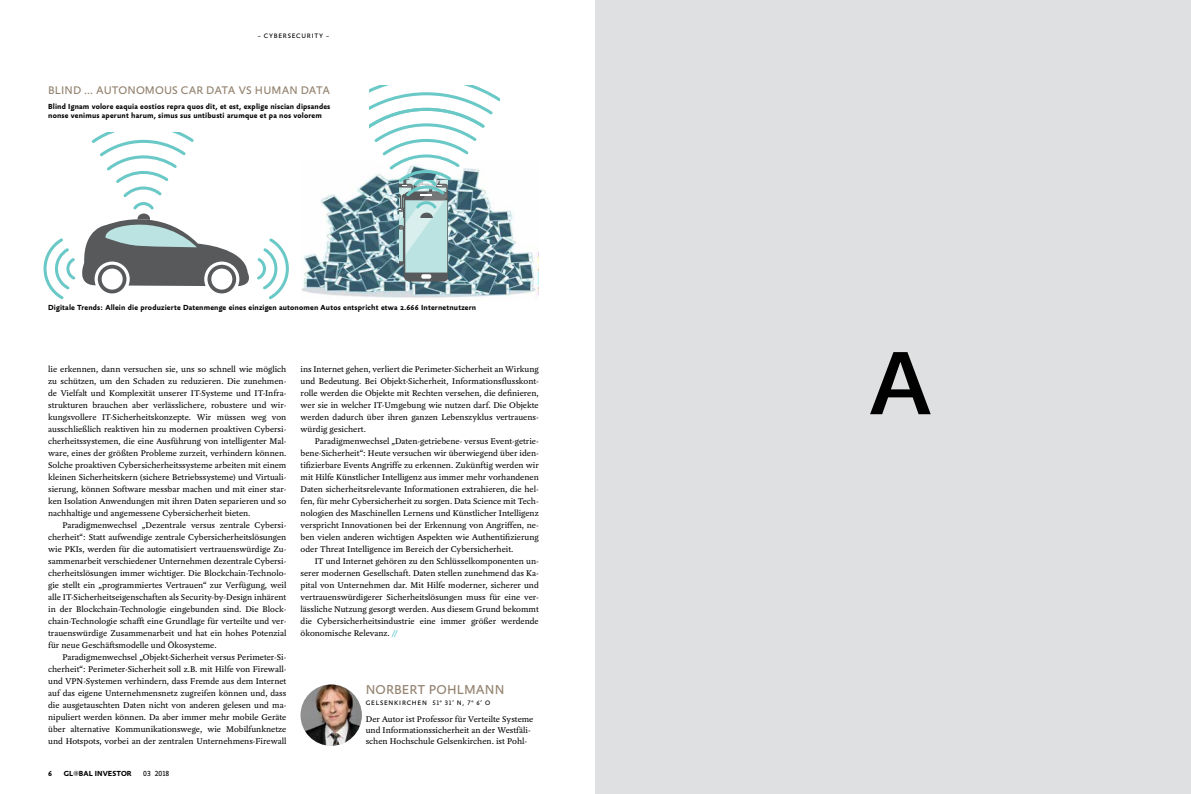
<style>
.page{position:relative;width:1191px;height:794px;background:#fff}
.page>*{position:absolute;margin:0;border:0;box-sizing:border-box;transform-origin:0 0}
.t1{font:800 90px "Rotis Sans Serif";color:#000;scale:1.1 1}
.t2{font:14px "Yoga Sans Pro";letter-spacing:.01em;color:#948471}
.t3{font:12px "Yoga Sans Pro";letter-spacing:.01em;color:#948471}
.t4{font:9px/12px "Yoga Pro";color:#000;text-align:justify}
.t5{font:700 8px/9.6px "Yoga Sans Pro";letter-spacing:.02em;color:#000}
.t6{font:8px "Yoga Sans Pro";color:#000}
.t7{font:7px "Yoga Sans Pro";letter-spacing:.11em;color:#000}
.s1{font-family:"Yoga Sans Pro";font-weight:500;color:#69c9cd}
</style>
<div class="page">
<img style="left:300px;top:684px;width:62px;height:62px;border-radius:31px">
<svg style="left:43px;top:132px;width:246px;height:168px"></svg>
<img style="left:302px;top:179px;width:236px;height:119px">
<svg style="left:369px;top:85px;width:131px;height:196px"></svg>
<svg style="left:73px;top:770px;width:6px;height:6px"></svg>
<div style="left:595px;top:0;width:596px;height:794px;background:#dfe0e1"></div>
<p class="t7" style="left:258px;top:32px;width:73px">~ CYBERSECURITY ~</p>
<h3 class="t3" style="left:48px;top:84px;width:283px">BLIND ... AUTONOMOUS CAR DATA VS HUMAN DATA</h3>
<p class="t5" style="left:48px;top:101px;width:284px">Blind Ignam volore eaquia eostios repra quos dit, et est, explige niscian dipsandes nonse venimus aperunt harum, simus sus untibusti arumque et pa nos volorem</p>
<p class="t5" style="left:48px;top:303px;width:429px">Digitale Trends: Allein die produzierte Datenmenge eines einzigen autonomen Autos entspricht etwa 2.666 Internetnutzern</p>
<p class="t4" style="left:48px;top:363px;width:240px">lie erkennen, dann versuchen sie, uns so schnell wie möglich zu schützen, um den Schaden zu reduzieren. Die zunehmen&shy;de Vielfalt und Komplexität unserer IT-Systeme und IT-Infra&shy;strukturen brauchen aber verlässlichere, robustere und wir&shy;kungsvollere IT-Sicherheitskonzepte. Wir müssen weg von ausschließlich reaktiven hin zu modernen proaktiven Cybersi&shy;cherheitssystemen, die eine Ausführung von intelligenter Mal&shy;ware, eines der größten Probleme zurzeit, verhindern können.<br>Solche proaktiven Cybersicherheitssysteme arbeiten mit einem kleinen Sicherheitskern (sichere Betriebssysteme) und Virtuali&shy;sierung, können Software messbar machen und mit einer star&shy;ken Isolation Anwendungen mit ihren Daten separieren und so nachhaltige und angemessene Cybersicherheit bieten.</p>
<p class="t4" style="left:48px;top:519px;width:240px;text-indent:14px">Paradigmenwechsel „Dezentrale versus zentrale Cybersi&shy;cherheit“: Statt aufwendige zentrale Cybersicherheitslösungen wie PKIs, werden für die automatisiert vertrauenswürdige Zu&shy;sammenarbeit verschiedener Unternehmen dezentrale Cybersi&shy;cherheitslösungen immer wichtiger. Die Blockchain-Technolo&shy;gie stellt ein „programmiertes Vertrauen“ zur Verfügung, weil alle IT-Sicherheitseigenschaften als Security-by-Design inhärent in der Blockchain-Technologie eingebunden sind. Die Block&shy;chain-Technologie schafft eine Grundlage für verteilte und ver&shy;trauenswürdige Zusammenarbeit und hat ein hohes Potenzial für neue Geschäftsmodelle und Ökosysteme.</p>
<p class="t4" style="left:48px;top:651px;width:240px;text-indent:14px">Paradigmenwechsel „Objekt-Sicherheit versus Perimeter-Si&shy;cherheit“: Perimeter-Sicherheit soll z.B. mit Hilfe von Firewall&shy;und VPN-Systemen verhindern, dass Fremde aus dem Internet auf das eigene Unternehmensnetz zugreifen können und, dass die ausgetauschten Daten nicht von anderen gelesen und ma&shy;nipuliert werden können. Da aber immer mehr mobile Geräte über alternative Kommunikationswege, wie Mobilfunknetze und Hotspots, vorbei an der zentralen Unternehmens-Firewall</p>
<p class="t5" style="left:48px;top:768px;width:5px">6</p>
<p class="t5" style="left:64px;top:768px;width:69px">GL BAL INVESTOR</p>
<p class="t6" style="left:143px;top:768px;width:28px">03 2018</p>
<p class="t4" style="left:300px;top:363px;width:240px">ins Internet gehen, verliert die Perimeter-Sicherheit an Wirkung und Bedeutung. Bei Objekt-Sicherheit, Informationsflusskont&shy;rolle werden die Objekte mit Rechten versehen, die definieren, wer sie in welcher IT-Umgebung wie nutzen darf. Die Objekte werden dadurch über ihren ganzen Lebenszyklus vertrauens&shy;würdig gesichert.</p>
<p class="t4" style="left:300px;top:435px;width:240px;text-indent:14px">Paradigmenwechsel „Daten-getriebene- versus Event-getrie&shy;bene-Sicherheit“: Heute versuchen wir überwiegend über iden&shy;tifizierbare Events Angriffe zu erkennen. Zukünftig werden wir mit Hilfe Künstlicher Intelligenz aus immer mehr vorhandenen Daten sicherheitsrelevante Informationen extrahieren, die hel&shy;fen, für mehr Cybersicherheit zu sorgen. Data Science mit Tech&shy;nologien des Maschinellen Lernens und Künstlicher Intelligenz verspricht Innovationen bei der Erkennung von Angriffen, ne&shy;ben vielen anderen wichtigen Aspekten wie Authentifizierung oder Threat Intelligence im Bereich der Cybersicherheit.</p>
<p class="t4" style="left:300px;top:555px;width:240px;text-indent:14px">IT und Internet gehören zu den Schlüsselkomponenten un&shy;serer modernen Gesellschaft. Daten stellen zunehmend das Ka&shy;pital von Unternehmen dar. Mit Hilfe moderner, sicherer und vertrauenswürdigerer Sicherheitslösungen muss für eine ver&shy;lässliche Nutzung gesorgt werden. Aus diesem Grund bekommt die Cybersicherheitsindustrie eine immer größer werdende ökonomische Relevanz. <span class="s1">//</span></p>
<h2 class="t2" style="left:366px;top:682px;width:140px">NORBERT POHLMANN</h2>
<p class="t7" style="left:366px;top:699px;width:126px">GELSENKIRCHEN 51° 31‘ N, 7° 6‘ O</p>
<p class="t4" style="left:366px;top:714px;width:169px;line-height:10.8px;text-align:left">Der Autor ist Professor für Verteilte Systeme und Informationssicherheit an der Westfäli&shy;schen Hochschule Gelsenkirchen. ist Pohl-</p>
<h1 class="t1" style="left:870px;top:326px;width:56px">A</h1>
</div>
